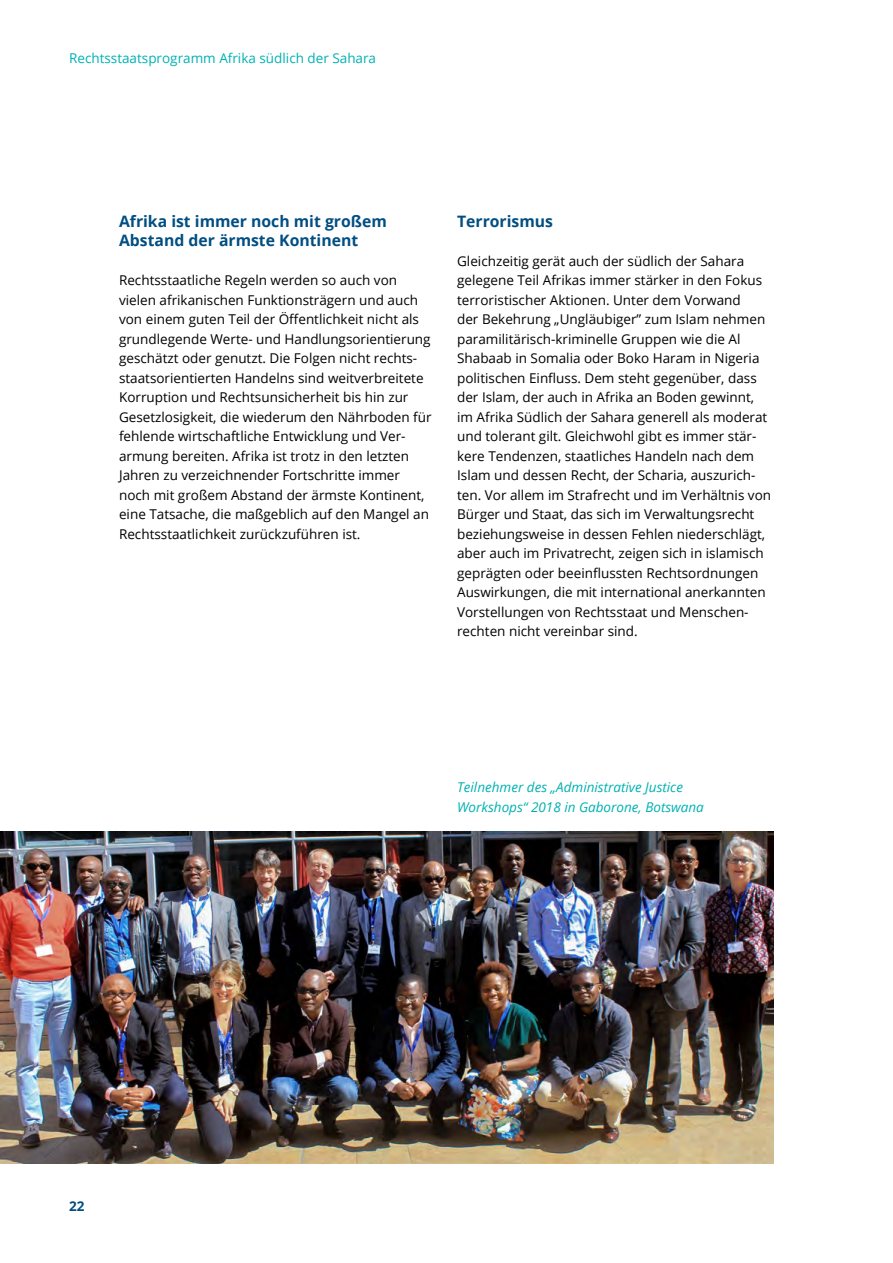
<style>
.page{position:relative;width:893px;height:1263px;background:#fff}
.page>*{position:absolute;margin:0;border:0;box-sizing:border-box;transform-origin:0 0}
.t1{font:700 15.75px/19.5px "Open Sans";color:#004e82}
.Fließtext{font:13.5px/19.5px "Open Sans";color:#000}
.Bildunterschrift{font:italic 13.5px/19.5px "Open Sans";color:#00b1b3}
.Registratur_rechts{font:13.5px "Open Sans";color:#00b1b3}
.t2{font:700 13.5px "Open Sans";color:#004e82}
</style>
<div class="page">
<img style="left:0;top:831px;width:774px;height:332px">
<p class="Registratur_rechts" style="left:69px;top:49px;width:309px">Rechtsstaatsprogramm Afrika südlich der Sahara</p>
<h2 class="t1" style="left:119px;top:211px;width:269px">Afrika ist immer noch mit großem<br>Abstand der ärmste Kontinent</h2>
<p class="Fließtext" style="left:119px;top:270px;width:314px">Rechtsstaatliche Regeln werden so auch von vielen afrikanischen Funktionsträgern und auch von einem guten Teil der Öffentlichkeit nicht als grundlegende Werte- und Handlungsorientierung geschätzt oder genutzt. Die Folgen nicht rechts&shy;staatsorientierten Handelns sind weitverbreitete Korruption und Rechtsunsicherheit bis hin zur Gesetzlosigkeit, die wiederum den Nährboden für fehlende wirtschaftliche Entwicklung und Ver&shy;armung bereiten. Afrika ist trotz in den letzten Jahren zu verzeichnender Fortschritte immer noch mit großem Abstand der ärmste Kontinent, eine Tatsache, die maßgeblich auf den Mangel an Rechtsstaatlichkeit zurückzuführen ist.</p>
<h2 class="t1" style="left:457px;top:211px;width:97px">Terrorismus</h2>
<p class="Fließtext" style="left:457px;top:251px;width:316px">Gleichzeitig gerät auch der südlich der Sahara gelegene Teil Afrikas immer stärker in den Fokus terroristischer Aktionen. Unter dem Vorwand<br>der Bekehrung „Ungläubiger” zum Islam nehmen paramilitärisch-kriminelle Gruppen wie die Al Shabaab in Somalia oder Boko Haram in Nigeria politischen Einfluss. Dem steht gegenüber, dass der Islam, der auch in Afrika an Boden gewinnt, im Afrika Südlich der Sahara generell als moderat und tolerant gilt. Gleichwohl gibt es immer stär&shy;kere Tendenzen, staatliches Handeln nach dem Islam und dessen Recht, der Scharia, auszurich&shy;ten. Vor allem im Strafrecht und im Verhältnis von Bürger und Staat, das sich im Verwaltungsrecht beziehungsweise in dessen Fehlen niederschlägt, aber auch im Privatrecht, zeigen sich in islamisch geprägten oder beeinflussten Rechtsordnungen Auswirkungen, die mit international anerkannten Vorstellungen von Rechtsstaat und Menschen&shy;rechten nicht vereinbar sind.</p>
<p class="Bildunterschrift" style="left:457px;top:777px;width:248px">Teilnehmer des „Administrative Justice<br>Workshops“ 2018 in Gaborone, Botswana</p>
<p class="t2" style="left:69px;top:1197px;width:17px">22</p>
</div>
